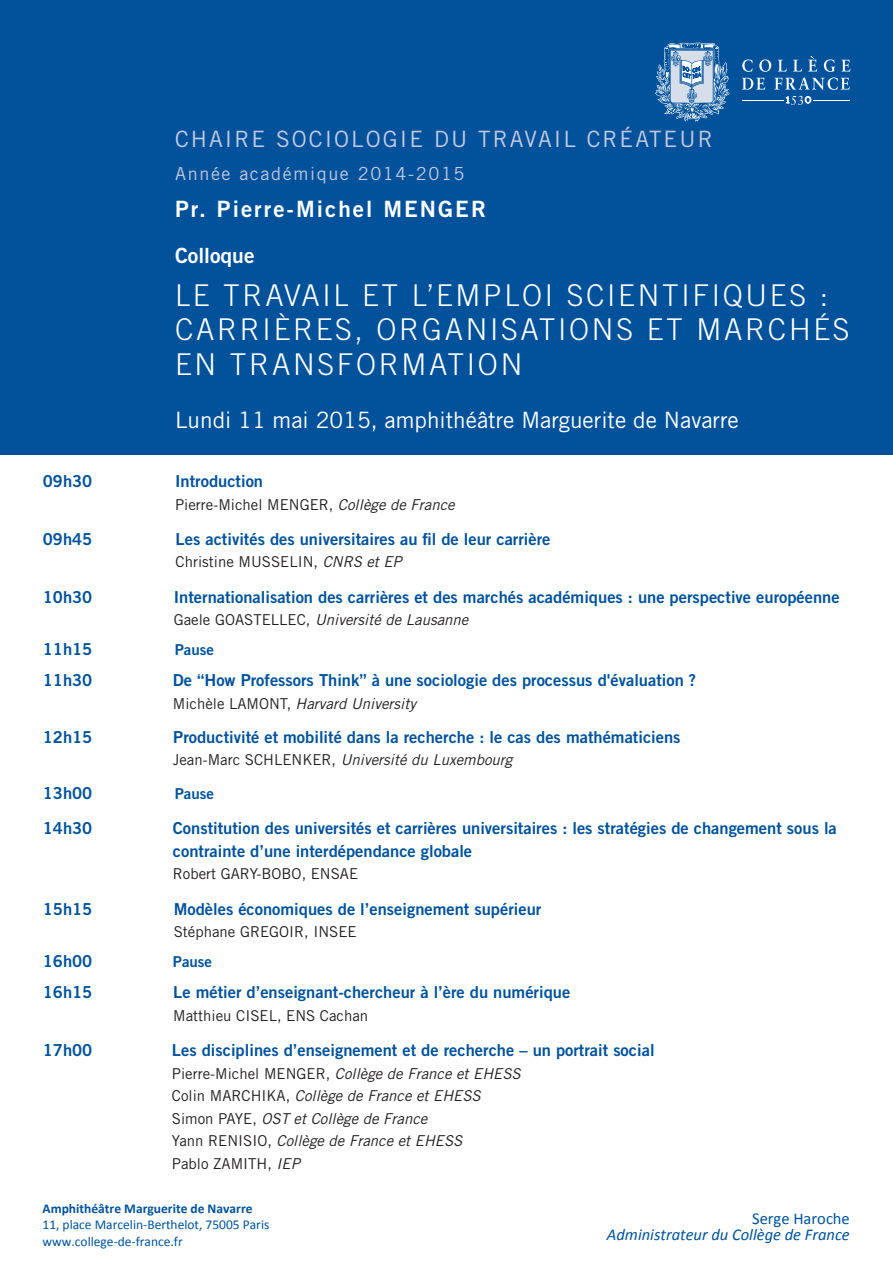
<style>
.page{position:relative;width:893px;height:1263px;background:#fff}
.page>*{position:absolute;margin:0;border:0;box-sizing:border-box;transform-origin:0 0}
.t1{font:300 30px/34.5px "Trade Gothic LT Std";letter-spacing:.09em;color:#fff}
.t2{font:22.5px "Trade Gothic LT Std";color:#fff}
.t3{font:22.5px "Trade Gothic LT Std";letter-spacing:.09em;color:#c3cbe4}
.t4{font:22.5px "Trade Gothic LT Std Bd 2";letter-spacing:.09em;color:#fff}
.t5{font:21px "Trade Gothic LT Std Bd 2";color:#fff}
.t6{font:18px "Trade Gothic LT Std";letter-spacing:.09em;color:#c3cbe4}
.t7{font:16.5px/22.5px "Trade Gothic LT Std Bd 2";color:#01529a}
.t8{font:italic 16.5px "Calibri";color:#01529a}
.t9{font:16.5px "Calibri";color:#01529a}
.t10{font:italic 15px/22.5px "Trade Gothic LT Std";color:#231f20}
.t11{font:15px "Trade Gothic LT Std";color:#231f20}
.t12{font:15px "Trade Gothic LT Std Bd 2";color:#01529a}
.t13{font:13.5px/16.5px "Calibri";color:#01529a}
.t14{font:700 13.5px "Calibri";color:#01529a}
.s1{font-style:italic}
.s2{font-style:normal}
</style>
<div class="page">
<div style="left:0;top:0;width:893px;height:454px;background:#01529a"></div>
<svg style="left:786px;top:96px;width:25px;height:9px"></svg>
<svg style="left:742px;top:56px;width:108px;height:34px"></svg>
<hr style="left:742px;top:100px;width:42px;height:1px;background:#fff">
<hr style="left:814px;top:100px;width:36px;height:1px;background:#fff">
<svg style="left:655px;top:43px;width:74px;height:78px"></svg>
<h2 class="t3" style="left:175px;top:126px;width:539px">Chaire sociologie du travail créateur</h2>
<p class="t6" style="left:175px;top:163px;width:291px">Année académique 2014-2015</p>
<h2 class="t4" style="left:175px;top:195px;width:312px">Pr. Pierre-Michel MENGER</h2>
<p class="t5" style="left:175px;top:242px;width:81px">Colloque</p>
<h1 class="t1" style="left:175px;top:277px;width:676px">LE TRAVAIL ET L’EMPLOI SCIENTIFIQUES :<br>CARRIÈRES, ORGANISATIONS ET MARCHÉS<br>EN TRANSFORMATION</h1>
<h2 class="t2" style="left:175px;top:407px;width:565px">Lundi 11 mai 2015, amphithéâtre Marguerite de Navarre</h2>
<p class="t7" style="left:43px;top:470px;width:51px">09h30</p>
<p class="t7" style="left:175px;top:470px;width:90px">Introduction</p>
<p class="t11" style="left:175px;top:495px;width:281px">Pierre-Michel Men ger, <span class="s1">Collège de France</span></p>
<p class="t7" style="left:43px;top:527px;width:51px">09h45</p>
<p class="t7" style="left:176px;top:527px;width:376px">Les activités des universitaires au fil de leur carrière</p>
<p class="t11" style="left:176px;top:553px;width:228px">Christine Musselin , <span class="s1">CNRS et EP</span></p>
<p class="t7" style="left:43px;top:585px;width:51px">10h30</p>
<p class="t7" style="left:174px;top:585px;width:667px">Internationalisation des carrières et des marchés académiques : une perspective européenne</p>
<p class="t10" style="left:174px;top:609px;width:296px"><span class="s2">Gaele Goastellec,</span> Université de Lausanne</p>
<p class="t7" style="left:43px;top:638px;width:51px">11h15</p>
<p class="t12" style="left:175px;top:641px;width:41px">Pause</p>
<p class="t7" style="left:43px;top:669px;width:51px">11h30</p>
<p class="t7" style="left:173px;top:669px;width:525px">De “How Professors Think” à une sociologie des processus d'évaluation ?</p>
<p class="t10" style="left:173px;top:692px;width:245px"><span class="s2">Michèle Lam on t,</span> Harvard University</p>
<p class="t7" style="left:43px;top:726px;width:51px">12h15</p>
<p class="t7" style="left:173px;top:726px;width:509px">Productivité et mobilité dans la recherche : le cas des mathématiciens</p>
<p class="t10" style="left:173px;top:748px;width:341px"><span class="s2">Jean-Marc Sc hlen ker,</span> Université du Luxembourg</p>
<p class="t7" style="left:43px;top:782px;width:51px">13h00</p>
<p class="t12" style="left:175px;top:784px;width:41px">Pause</p>
<p class="t7" style="left:43px;top:817px;width:51px">14h30</p>
<p class="t7" style="left:173px;top:817px;width:665px">Constitution des universités et carrières universitaires : les stratégies de changement sous la contrainte d’une interdépendance globale</p>
<p class="t11" style="left:173px;top:865px;width:168px">Robert Gary-Bobo, E NSAE</p>
<p class="t7" style="left:43px;top:897px;width:51px">15h15</p>
<p class="t7" style="left:174px;top:897px;width:369px">Modèles économiques de l’enseignement supérieur</p>
<p class="t11" style="left:174px;top:923px;width:166px">Stéphane Gregoir, I NSEE</p>
<p class="t7" style="left:43px;top:950px;width:51px">16h00</p>
<p class="t12" style="left:173px;top:952px;width:41px">Pause</p>
<p class="t7" style="left:43px;top:981px;width:51px">16h15</p>
<p class="t7" style="left:173px;top:981px;width:398px">Le métier d’enseignant-chercheur à l’ère du numérique</p>
<p class="t11" style="left:173px;top:1006px;width:196px">Matthieu Cisel, ENS Cachan</p>
<p class="t7" style="left:43px;top:1038px;width:51px">17h00</p>
<p class="t7" style="left:172px;top:1038px;width:484px">Les disciplines d’enseignement et de recherche – un portrait social</p>
<p class="t10" style="left:172px;top:1062px;width:350px"><span class="s2">Pierre-Michel Men ger,</span> Collège de France et EHESS <span class="s2">Colin Marchika,</span> Collège de France et EHESS <span class="s2">Simon Paye,</span> OST et Collège de France<br><span class="s2">Yann R en isio,</span> Collège de France et EHESS<br><span class="s2">Pablo Zam ith,</span> IEP</p>
<p class="t14" style="left:43px;top:1199px;width:212px">Amphithéâtre Marguerite de Navarre</p>
<p class="t13" style="left:43px;top:1216px;width:228px">11, place Marcelin-Berthelot, 75005 Paris www.college-de-france.fr</p>
<p class="t9" style="left:752px;top:1208px;width:99px">Serge Haroche</p>
<p class="t8" style="left:607px;top:1223px;width:244px">Administrateur du Collège de France</p>
</div>
